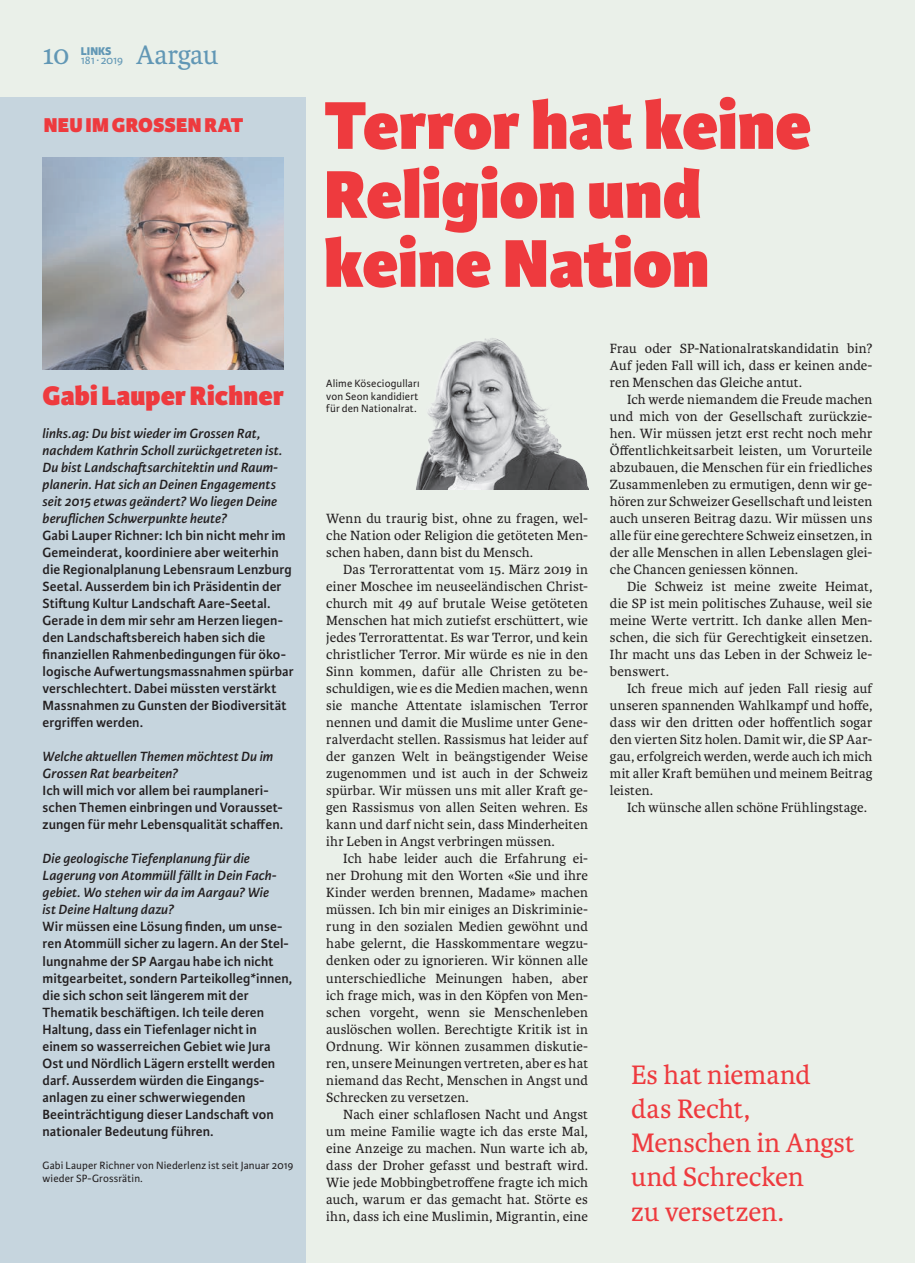
<style>
.page{position:relative;width:915px;height:1263px;background:#fff}
.page>*{position:absolute;margin:0;border:0;box-sizing:border-box;transform-origin:0 0}
.t1{font:800 72px/69px "Karmina Sans";color:#ee3a3e}
.t2{font:28.5px/34px "Karmina";letter-spacing:-.005em;color:#ee3a3e}
.t3{font:800 28.5px "Karmina Sans";letter-spacing:.005em;color:#ee3a3e}
.t4{font:28.5px "Karmina";letter-spacing:-.005em;color:#6197b5}
.t5{font:800 21.3px "Karmina Sans";letter-spacing:.01em;color:#ee3a3e}
.t6{font:14.25px/17px "Karmina";letter-spacing:.01em;color:#231f20;text-align:justify}
.t7{font:600 14.25px/17px "Karmina Sans";letter-spacing:.005em;color:#231f20}
.t8{font:italic 600 14.25px/17px "Karmina Sans";letter-spacing:.005em;color:#231f20}
.t9{font:12px "Karmina Sans";letter-spacing:-.01em;color:#6197b5}
.t10{font:800 12px "Karmina Sans";color:#6197b5}
.t11{font:11.25px/12.8px "Karmina Sans";letter-spacing:.01em;color:#231f20}
</style>
<div class="page">
<div style="left:0;top:0;width:914px;height:1263px;background:#eaf0e9"></div>
<div style="left:0;top:98px;width:305px;height:1165px;background:#c6d5de"></div>
<img style="left:416px;top:338px;width:172px;height:151px">
<img style="left:43px;top:157px;width:241px;height:213px">
<p class="t9" style="left:81px;top:53px;width:44px">181∙ 2019</p>
<h2 class="t4" style="left:136px;top:39px;width:84px">Aargau</h2>
<h2 class="t4" style="left:43px;top:39px;width:28px">10</h2>
<p class="t10" style="left:81px;top:44px;width:32px">LINKS</p>
<h3 class="t5" style="left:44px;top:112px;width:201px">NEU IM GROSSEN RAT</h3>
<h2 class="t3" style="left:43px;top:379px;width:243px">Gabi Lauper Richner</h2>
<p class="t8" style="left:43px;top:425px;width:241px">links.ag: Du bist wieder im Grossen Rat, nachdem Kathrin Scholl zurückgetreten ist.<br>Du bist Landschaftsarchitektin und Raum&shy;planerin. Hat sich an Deinen Engagements seit 2015 etwas geändert? Wo liegen Deine beruflichen Schwerpunkte heute?</p>
<p class="t7" style="left:43px;top:527px;width:252px">Gabi Lauper Richner: Ich bin nicht mehr im Gemeinderat, koordiniere aber weiterhin die Regionalplanung Lebensraum Lenzburg Seetal. Ausserdem bin ich Präsidentin der Stiftung Kultur Landschaft Aare-Seetal.<br>Gerade in dem mir sehr am Herzen liegen&shy;den Landschaftsbereich haben sich die finanziellen Rahmenbedingungen für öko&shy;logische Aufwertungsmassnahmen spürbar verschlechtert. Dabei müssten verstärkt Massnahmen zu Gunsten der Biodiversität ergriffen werden.</p>
<p class="t8" style="left:43px;top:748px;width:232px">Welche aktuellen Themen möchtest Du im<br>Grossen Rat bearbeiten?</p>
<p class="t7" style="left:43px;top:782px;width:242px">Ich will mich vor allem bei raumplaneri&shy;schen Themen einbringen und Vorausset&shy;zungen für mehr Lebensqualität schaffen.</p>
<p class="t8" style="left:43px;top:850px;width:236px">Die geologische Tiefenplanung für die Lagerung von Atommüll fällt in Dein Fach&shy;gebiet. Wo stehen wir da im Aargau? Wie ist Deine Haltung dazu?</p>
<p class="t7" style="left:43px;top:918px;width:251px">Wir müssen eine Lösung finden, um unse&shy;ren Atommüll sicher zu lagern. An der Stel&shy;lungnahme der SP Aargau habe ich nicht mitgearbeitet, sondern Parteikolleg*innen, die sich schon seit längerem mit der Thematik beschäftigen. Ich teile deren Haltung, dass ein Tiefenlager nicht in einem so wasserreichen Gebiet wie Jura Ost und Nördlich Lägern erstellt werden darf. Ausserdem würden die Eingangs&shy;anlagen zu einer schwerwiegenden Beeinträchtigung dieser Landschaft von nationaler Bedeutung führen.</p>
<p class="t11" style="left:43px;top:1159px;width:252px">Gabi Lauper Richner von Niederlenz ist seit Januar 2019 wieder SP-Grossrätin.</p>
<h1 class="t1" style="left:324px;top:94px;width:488px">Terror hat keine<br>Religion und keine Nation</h1>
<p class="t11" style="left:326px;top:377px;width:95px;text-align:justify">Alime KöseciogullarI von Seon kandidiert für den Nationalrat.</p>
<p class="t6" style="left:326px;top:510px;width:263px">Wenn du traurig bist, ohne zu fragen, wel&shy;che Nation oder Religion die getöteten Men&shy;schen haben, dann bist du Mensch.</p>
<p class="t6" style="left:326px;top:561px;width:263px;text-indent:17px">Das Terrorattentat vom 15. März 2019 in einer Moschee im neuseeländischen Christ&shy;church mit 49 auf brutale Weise getöteten Menschen hat mich zutiefst erschüttert, wie jedes Terrorattentat. Es war Terror, und kein christlicher Terror. Mir würde es nie in den Sinn kommen, dafür alle Christen zu be&shy;schuldigen, wie es die Medien machen, wenn sie manche Attentate islamischen Terror nennen und damit die Muslime unter Gene&shy;ralverdacht stellen. Rassismus hat leider auf der ganzen Welt in beängstigender Weise zugenommen und ist auch in der Schweiz spürbar. Wir müssen uns mit aller Kraft ge&shy;gen Rassismus von allen Seiten wehren. Es kann und darf nicht sein, dass Minderheiten ihr Leben in Angst verbringen müssen.</p>
<p class="t6" style="left:326px;top:850px;width:263px;text-indent:17px">Ich habe leider auch die Erfahrung ei&shy;ner Drohung mit den Worten «Sie und ihre Kinder werden brennen, Madame» machen müssen. Ich bin mir einiges an Diskriminie&shy;rung in den sozialen Medien gewöhnt und habe gelernt, die Hasskommentare wegzu&shy;denken oder zu ignorieren. Wir können alle unterschiedliche Meinungen haben, aber ich frage mich, was in den Köpfen von Men&shy;schen vorgeht, wenn sie Menschenleben auslöschen wollen. Berechtigte Kritik ist in Ordnung. Wir können zusammen diskutie&shy;ren, unsere Meinungen vertreten, aber es hat niemand das Recht, Menschen in Angst und Schrecken zu versetzen.</p>
<p class="t6" style="left:326px;top:1106px;width:263px;text-indent:17px">Nach einer schlaflosen Nacht und Angst um meine Familie wagte ich das erste Mal, eine Anzeige zu machen. Nun warte ich ab, dass der Droher gefasst und bestraft wird.<br>Wie jede Mobbingbetroffene fragte ich mich auch, warum er das gemacht hat. Störte es ihn, dass ich eine Muslimin, Migrantin, eine</p>
<p class="t6" style="left:609px;top:340px;width:264px">Frau oder SP-Nationalratskandidatin bin?<br>Auf jeden Fall will ich, dass er keinen ande&shy;ren Menschen das Gleiche antut.</p>
<p class="t6" style="left:609px;top:391px;width:264px;text-indent:17px">Ich werde niemandem die Freude machen und mich von der Gesellschaft zurückzie&shy;hen. Wir müssen jetzt erst recht noch mehr Öffentlichkeitsarbeit leisten, um Vorurteile abzubauen, die Menschen für ein friedliches Zusammenleben zu ermutigen, denn wir ge&shy;hören zur Schweizer Gesellschaft und leisten auch unseren Beitrag dazu. Wir müssen uns alle für eine gerechtere Schweiz einsetzen, in der alle Menschen in allen Lebenslagen glei&shy;che Chancen geniessen können.</p>
<p class="t6" style="left:609px;top:578px;width:264px;text-indent:17px">Die Schweiz ist meine zweite Heimat, die SP ist mein politisches Zuhause, weil sie meine Werte vertritt. Ich danke allen Men&shy;schen, die sich für Gerechtigkeit einsetzen.<br>Ihr macht uns das Leben in der Schweiz le&shy;benswert.</p>
<p class="t6" style="left:609px;top:680px;width:264px;text-indent:17px">Ich freue mich auf jeden Fall riesig auf unseren spannenden Wahlkampf und hoffe, dass wir den dritten oder hoffentlich sogar den vierten Sitz holen. Damit wir, die SP Aar&shy;gau, erfolgreich werden, werde auch ich mich mit aller Kraft bemühen und meinem Beitrag leisten.</p>
<p class="t6" style="left:626px;top:799px;width:241px">Ich wünsche allen schöne Frühlingstage.</p>
<h2 class="t2" style="left:631px;top:1058px;width:224px">Es hat niemand das Recht,<br>Menschen in Angst und Schrecken<br>zu versetzen.</h2>
</div>
